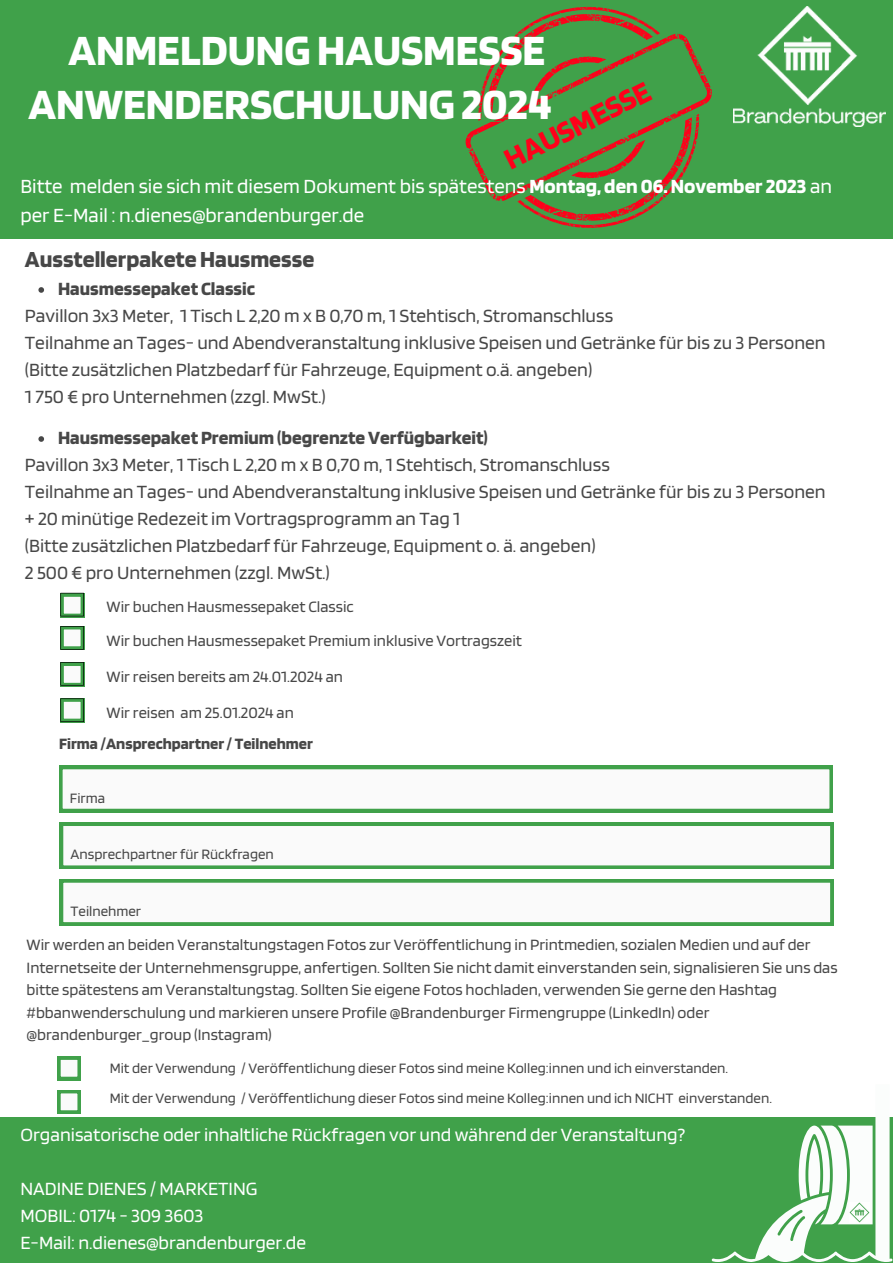
<style>
.page{position:relative;width:893px;height:1264px;background:#fff}
.page>*{position:absolute;margin:0;border:0;box-sizing:border-box;transform-origin:0 0}
.t1{font:700 45px "Blinker";color:#fff}
.t2{font:700 31.5px "Blinker";color:#ff001a}
.t3{font:700 24px "Blinker";color:#474747}
.t4{font:21px "Blinker";color:#fff}
.t5{font:19.5px "Blinker";color:#474747}
.t6{font:19.5px "Blinker";color:#fff}
.t7{font:700 19.5px "Blinker";color:#474747}
.t8{font:16.5px/22.5px "Blinker";color:#474747}
.t9{font:700 16.5px "Blinker";color:#474747}
.t10{font:15px "Blinker";color:#474747}
.s1{font-weight:700}
</style>
<div class="page">
<div style="left:0;top:0;width:892px;height:238px;background:#40a14a"></div>
<div style="left:0;top:1117px;width:892px;height:145px;background:#40a14a"></div>
<img style="left:733px;top:7px;width:151px;height:120px">
<svg style="left:711px;top:1117px;width:181px;height:144px"></svg>
<img style="left:849px;top:1202px;width:20px;height:20px">
<svg style="left:465px;top:7px;width:246px;height:221px"></svg>
<svg style="left:38px;top:287px;width:6px;height:6px"></svg>
<svg style="left:60px;top:593px;width:24px;height:24px"></svg>
<svg style="left:60px;top:626px;width:24px;height:23px"></svg>
<svg style="left:60px;top:662px;width:24px;height:24px"></svg>
<svg style="left:60px;top:698px;width:24px;height:24px"></svg>
<svg style="left:59px;top:766px;width:773px;height:46px"></svg>
<div style="left:60px;top:879px;width:773px;height:47px;background:#40a14a"></div>
<div style="left:63px;top:882px;width:768px;height:41px;background:#fafafa"></div>
<div style="left:60px;top:822px;width:773px;height:47px;background:#40a14a"></div>
<div style="left:63px;top:826px;width:768px;height:40px;background:#fafafa"></div>
<svg style="left:57px;top:1056px;width:24px;height:24px"></svg>
<svg style="left:57px;top:1090px;width:24px;height:23px"></svg>
<svg style="left:38px;top:436px;width:6px;height:6px"></svg>
<p class="t1" style="left:68px;top:21px;width:478px">ANMELDUNG HAUSMESSE</p>
<p class="t2" style="left:497px;top:143px;width:161px;rotate:-27deg">HAUSMESSE</p>
<p class="t1" style="left:29px;top:75px;width:524px">ANWENDERSCHULUNG 2024</p>
<p class="t4" style="left:20px;top:172px;width:813px">Bitte melden sie sich mit diesem Dokument bis spätestens <span class="s1">Montag, den 06. November 2023</span> an</p>
<p class="t4" style="left:20px;top:202px;width:345px">per E-Mail : n.dienes@brandenburger.de</p>
<p class="t3" style="left:25px;top:244px;width:291px">Ausstellerpakete Hausmesse</p>
<p class="t5" style="left:25px;top:303px;width:589px">Pavillon 3x3 Meter, 1 Tisch L 2,20 m x B 0,70 m, 1 Stehtisch, Stromanschluss</p>
<p class="t5" style="left:25px;top:330px;width:802px">Teilnahme an Tages- und Abendveranstaltung inklusive Speisen und Getränke für bis zu 3 Personen</p>
<p class="t5" style="left:25px;top:357px;width:568px">(Bitte zusätzlichen Platzbedarf für Fahrzeuge, Equipment o.ä. angeben)</p>
<p class="t5" style="left:25px;top:384px;width:302px">1 750 € pro Unternehmen (zzgl. MwSt.)</p>
<p class="t7" style="left:58px;top:276px;width:198px">Hausmessepaket Classic</p>
<p class="t7" style="left:58px;top:425px;width:431px">Hausmessepaket Premium (begrenzte Verfügbarkeit)</p>
<p class="t5" style="left:25px;top:452px;width:586px">Pavillon 3x3 Meter, 1 Tisch L 2,20 m x B 0,70 m, 1 Stehtisch, Stromanschluss</p>
<p class="t5" style="left:25px;top:479px;width:802px">Teilnahme an Tages- und Abendveranstaltung inklusive Speisen und Getränke für bis zu 3 Personen</p>
<p class="t5" style="left:25px;top:506px;width:437px">+ 20 minütige Redezeit im Vortragsprogramm an Tag 1</p>
<p class="t5" style="left:25px;top:533px;width:572px">(Bitte zusätzlichen Platzbedarf für Fahrzeuge, Equipment o. ä. angeben)</p>
<p class="t5" style="left:25px;top:560px;width:306px">2 500 € pro Unternehmen (zzgl. MwSt.)</p>
<p class="t8" style="left:107px;top:595px;width:249px">Wir buchen Hausmessepaket Classic</p>
<p class="t8" style="left:107px;top:629px;width:417px">Wir buchen Hausmessepaket Premium inklusive Vortragszeit</p>
<p class="t8" style="left:107px;top:664px;width:238px">Wir reisen bereits am 24.01.2024 an</p>
<p class="t8" style="left:107px;top:700px;width:189px">Wir reisen am 25.01.2024 an</p>
<p class="t9" style="left:59px;top:733px;width:255px">Firma /Ansprechpartner / Teilnehmer</p>
<p class="t10" style="left:70px;top:788px;width:37px">Firma</p>
<p class="t10" style="left:71px;top:845px;width:205px">Ansprechpartner für Rückfragen</p>
<p class="t10" style="left:71px;top:901px;width:72px">Teilnehmer</p>
<p class="t8" style="left:27px;top:933px;width:812px">Wir werden an beiden Veranstaltungstagen Fotos zur Veröffentlichung in Printmedien, sozialen Medien und auf der Internetseite der Unternehmensgruppe, anfertigen. Sollten Sie nicht damit einverstanden sein, signalisieren Sie uns das bitte spätestens am Veranstaltungstag. Sollten Sie eigene Fotos hochladen, verwenden Sie gerne den Hashtag #bbanwenderschulung und markieren unsere Profile @Brandenburger Firmengruppe (LinkedIn) oder @brandenburger_group (Instagram)</p>
<p class="t10" style="left:110px;top:1058px;width:620px">Mit der Verwendung / Veröffentlichung dieser Fotos sind meine Kolleg:innen und ich einverstanden.</p>
<p class="t10" style="left:110px;top:1088px;width:663px">Mit der Verwendung / Veröffentlichung dieser Fotos sind meine Kolleg:innen und ich NICHT einverstanden.</p>
<p class="t6" style="left:20px;top:1122px;width:666px">Organisatorische oder inhaltliche Rückfragen vor und während der Veranstaltung?</p>
<p class="t6" style="left:20px;top:1176px;width:238px">NADINE DIENES / MARKETING</p>
<p class="t6" style="left:20px;top:1203px;width:184px">MOBIL: 0174 - 309 3603</p>
<p class="t6" style="left:20px;top:1230px;width:287px">E-Mail: n.dienes@brandenburger.de</p>
</div>
